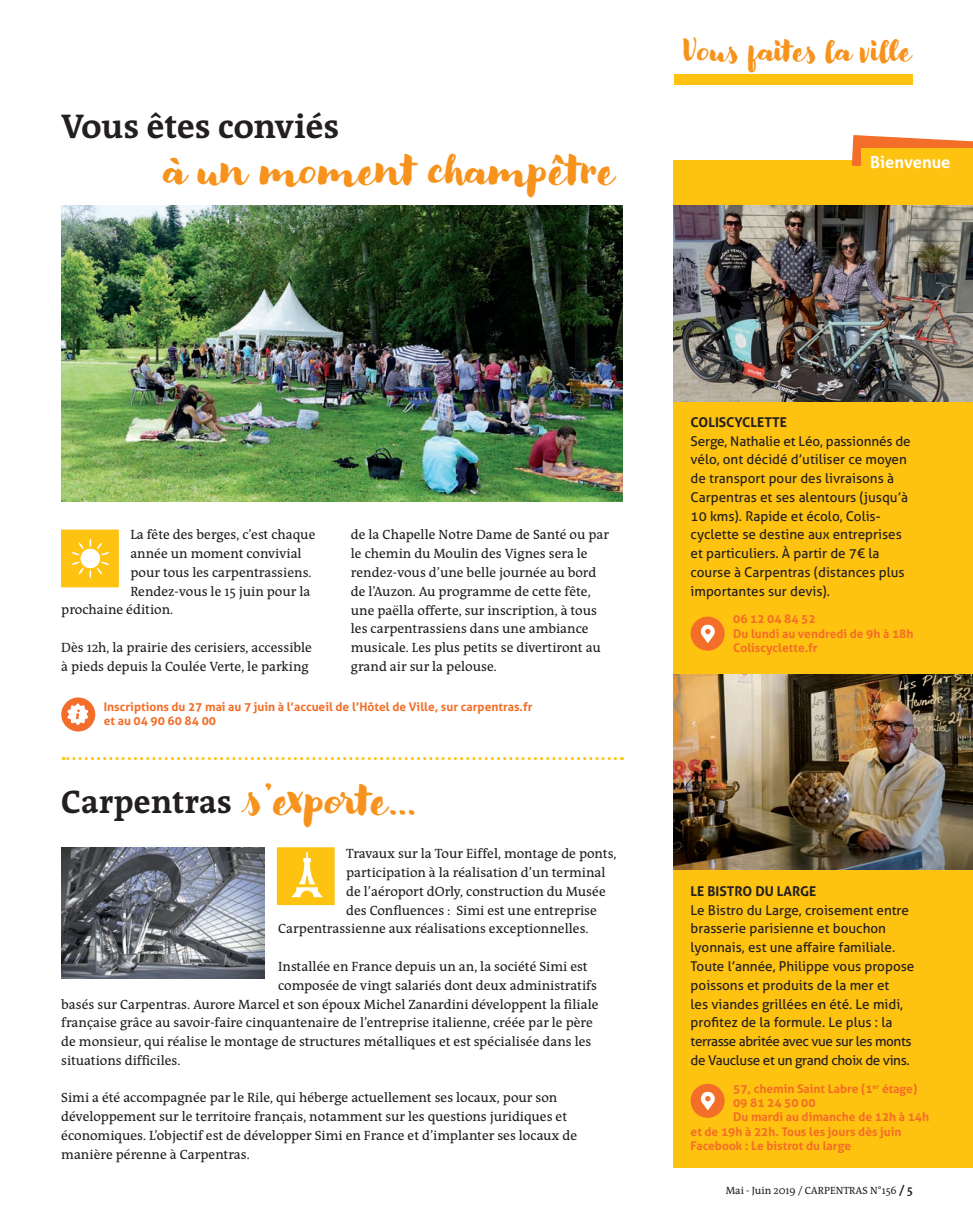
<style>
.page{position:relative;width:973px;height:1229px;background:#fff}
.page>*{position:absolute;margin:0;border:0;box-sizing:border-box;transform-origin:0 0}
.t1{font:37.5px "Modern Love";color:#f7931d}
.t2{font:700 34.5px "Qua Text";color:#231f20}
.t3{font:700 33px "Qua Text";color:#231f20}
.t4{font:27px "Modern Love";color:#f7931d}
.t5{font:700 16.5px "Aller";color:#fff}
.t6{font:13.5px/18.8px "Qua Text";color:#231f20}
.t7{font:13.5px/18.8px "Aller";color:#231f20}
.t8{font:700 13.5px "Aller";color:#231f20}
.t9{font:700 12px/14.4px "Aller";color:#f36e28}
.t10{font:10.5px "Qua Text";color:#231f20}
.s1{font-family:"Modern Love";font-weight:400;font-size:37.5px;color:#f7931d}
.s2{font-family:"Modern Love";font-weight:400;font-size:28.5px;color:#f7931d}
.s3{font-weight:700;font-size:12px}
</style>
<div class="page">
<div style="left:674px;top:160px;width:299px;height:1007px;background:#fec210"></div>
<div style="left:674px;top:74px;width:238px;height:11px;background:#fec210"></div>
<svg style="left:63px;top:757px;width:552px;height:2px"></svg>
<img style="left:61px;top:206px;width:562px;height:295px">
<img style="left:674px;top:206px;width:299px;height:195px">
<svg style="left:852px;top:135px;width:121px;height:32px"></svg>
<div style="left:861px;top:148px;width:112px;height:30px;background:#fec210"></div>
<div style="left:274px;top:844px;width:64px;height:63px;background:#fec210;border:3px solid #fff"></div>
<div style="left:58px;top:526px;width:64px;height:64px;background:#fec210;border:3px solid #fff"></div>
<div style="left:691px;top:616px;width:34px;height:34px;background:#f36e28;border-radius:50%"></div>
<svg style="left:700px;top:624px;width:15px;height:19px"></svg>
<div style="left:691px;top:1083px;width:34px;height:34px;background:#f36e28;border-radius:50%"></div>
<svg style="left:700px;top:1091px;width:15px;height:19px"></svg>
<img style="left:674px;top:674px;width:299px;height:195px">
<div style="left:61px;top:697px;width:34px;height:34px;background:#f36e2a;border-radius:50%"></div>
<svg style="left:67px;top:703px;width:21px;height:22px"></svg>
<div style="left:81px;top:548px;width:19px;height:20px;background:#fff;border-radius:50%"></div>
<svg style="left:71px;top:538px;width:20px;height:17px"></svg>
<svg style="left:71px;top:561px;width:20px;height:17px"></svg>
<svg style="left:97px;top:561px;width:12px;height:13px"></svg>
<svg style="left:97px;top:542px;width:12px;height:13px"></svg>
<svg style="left:292px;top:852px;width:30px;height:44px"></svg>
<img style="left:61px;top:847px;width:203px;height:131px">
<p class="t4" style="left:684px;top:35px;width:230px">Vous faites la ville</p>
<p class="t2" style="left:61px;top:106px;width:279px">Vous êtes conviés</p>
<p class="t1" style="left:163px;top:148px;width:454px">à un moment champêtre</p>
<p class="t5" style="left:870px;top:152px;width:82px">Bienvenue</p>
<p class="t6" style="left:130px;top:525px;width:187px">La fête des berges, c’est chaque</p>
<p class="t6" style="left:130px;top:544px;width:173px">année un moment convivial</p>
<p class="t6" style="left:130px;top:563px;width:183px">pour tous les carpentrassiens.</p>
<p class="t6" style="left:130px;top:581px;width:182px">Rendez-vous le 15 juin pour la</p>
<p class="t6" style="left:61px;top:600px;width:113px">prochaine édition.</p>
<p class="t6" style="left:61px;top:638px;width:252px">Dès 12h, la prairie des cerisiers, accessible à pieds depuis la Coulée Verte, le parking</p>
<p class="t6" style="left:351px;top:525px;width:260px">de la Chapelle Notre Dame de Santé ou par le chemin du Moulin des Vignes sera le rendez-vous d’une belle journée au bord de l’Auzon. Au programme de cette fête, une paëlla offerte, sur inscription, à tous les carpentrassiens dans une ambiance musicale. Les plus petits se divertiront au grand air sur la pelouse.</p>
<p class="t9" style="left:104px;top:698px;width:430px">Inscriptions du 27 mai au 7 juin à l’accueil de l’Hôtel de Ville, sur carpentras.fr</p>
<p class="t9" style="left:104px;top:713px;width:114px">et au 04 90 60 84 00</p>
<p class="t3" style="left:61px;top:782px;width:357px">Carpentras <span class="s1">s’exporte</span><span class="s2">...</span></p>
<p class="t6" style="left:346px;top:844px;width:272px">Travaux sur la Tour Eiffel, montage de ponts,</p>
<p class="t6" style="left:346px;top:863px;width:261px">participation à la réalisation d’un terminal</p>
<p class="t6" style="left:346px;top:881px;width:261px">de l’aéroport dOrly, construction du Musée</p>
<p class="t6" style="left:346px;top:900px;width:252px">des Confluences : Simi est une entreprise</p>
<p class="t6" style="left:278px;top:919px;width:312px">Carpentrassienne aux réalisations exceptionnelles.</p>
<p class="t6" style="left:278px;top:956px;width:311px">Installée en France depuis un an, la société Simi est</p>
<p class="t6" style="left:278px;top:975px;width:320px">composée de vingt salariés dont deux administratifs</p>
<p class="t6" style="left:61px;top:994px;width:539px">basés sur Carpentras. Aurore Marcel et son époux Michel Zanardini développent la filiale française grâce au savoir-faire cinquantenaire de l’entreprise italienne, créée par le père de monsieur, qui réalise le montage de structures métalliques et est spécialisée dans les situations difficiles.</p>
<p class="t6" style="left:61px;top:1088px;width:517px">Simi a été accompagnée par le Rile, qui héberge actuellement ses locaux, pour son développement sur le territoire français, notamment sur les questions juridiques et économiques. L’objectif est de développer Simi en France et d’implanter ses locaux de manière pérenne à Carpentras.</p>
<p class="t8" style="left:691px;top:413px;width:98px">COLISCYCLETTE</p>
<p class="t7" style="left:691px;top:431px;width:222px">Serge, Nathalie et Léo, passionnés de vélo, ont décidé d’utiliser ce moyen de transport pour des livraisons à Carpentras et ses alentours (jusqu’à 10 kms). Rapide et écolo, Colis&shy;cyclette se destine aux entreprises et particuliers. À partir de 7€ la course à Carpentras (distances plus importantes sur devis).</p>
<p class="t9" style="left:733px;top:611px;width:84px">06 12 04 84 52</p>
<p class="t9" style="left:733px;top:626px;width:182px">Du lundi au vendredi de 9h à 18h</p>
<p class="t9" style="left:733px;top:640px;width:86px">Coliscyclette.fr</p>
<p class="t8" style="left:691px;top:882px;width:127px">LE BISTRO DU LARGE</p>
<p class="t7" style="left:691px;top:900px;width:225px">Le Bistro du Large, croisement entre brasserie parisienne et bouchon lyonnais, est une affaire familiale.<br>Toute l’année, Philippe vous propose poissons et produits de la mer et<br>les viandes grillées en été. Le midi, profitez de la formule. Le plus : la terrasse abritée avec vue sur les monts de Vaucluse et un grand choix de vins.</p>
<p class="t9" style="left:733px;top:1080px;width:186px">57, chemin Saint Labre (1<sup>er</sup> étage)</p>
<p class="t9" style="left:733px;top:1095px;width:84px">09 81 24 50 00</p>
<p class="t9" style="left:691px;top:1109px;width:240px;text-indent:43px">Du mardi au dimanche de 12h à 14h et de 19h à 22h. Tous les jours dès juin</p>
<p class="t9" style="left:691px;top:1138px;width:162px">Facebook : Le bistrot du large</p>
<p class="t10" style="left:726px;top:1183px;width:189px">Mai - Juin 2019 / CARPENTRAS N°156 <span class="s3">/ 5</span></p>
</div>
